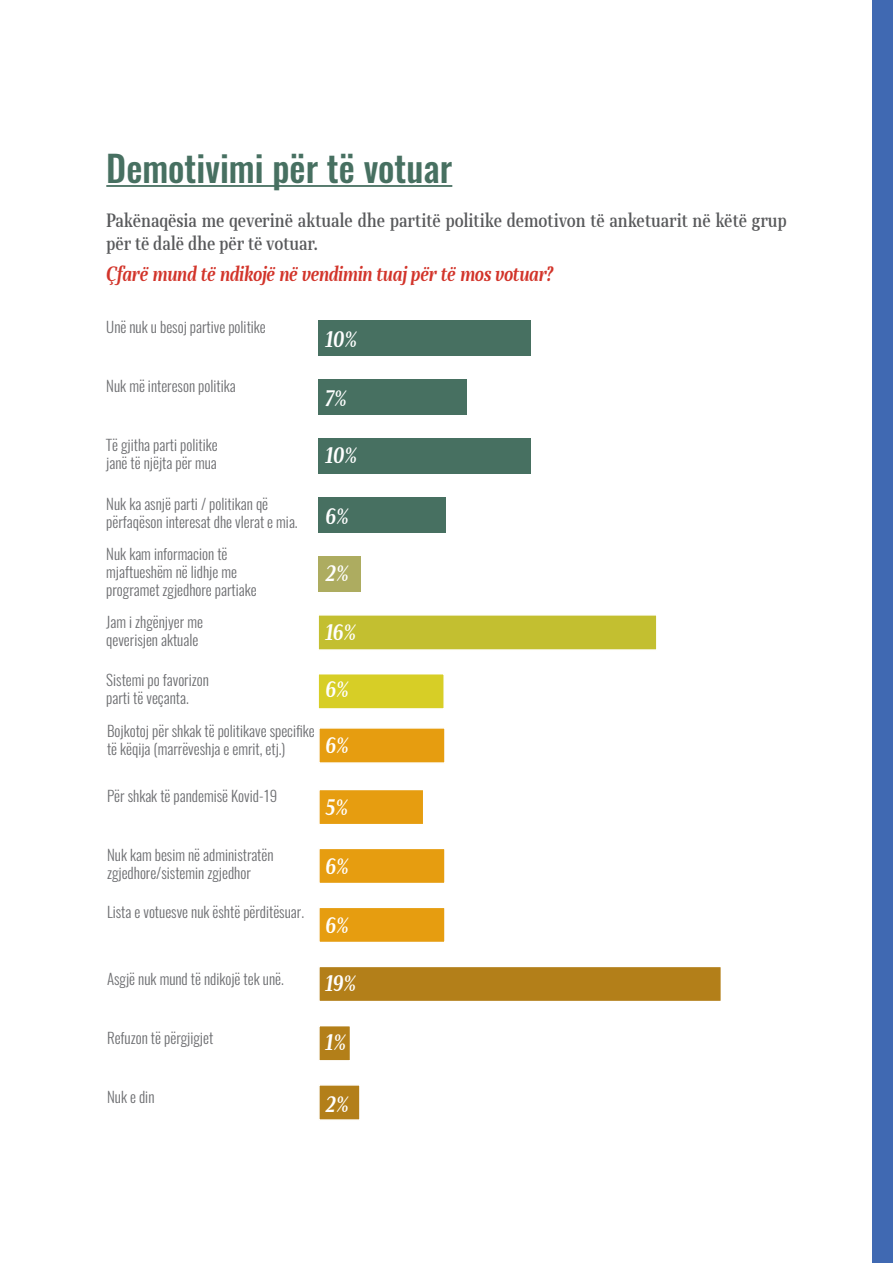
<style>
.page{position:relative;width:893px;height:1263px;background:#fff}
.page>*{position:absolute;margin:0;border:0;box-sizing:border-box;transform-origin:0 0}
.t1{font:500 36px "Oswald";color:#477061}
.t2{font:700 21px "Skola Serif Cn It";letter-spacing:-.01em;color:#fff}
.t3{font:700 19.5px "Skola Serif Cn It";letter-spacing:-.01em;color:#d2342a}
.t4{font:500 18px/22.5px "Skola Serif Cn";color:#58595b}
.t5{font:300 15px/18px "Oswald";color:#6d6e71}
</style>
<div class="page">
<hr style="left:106px;top:185px;width:346px;height:2px;background:#477061">
<div style="left:318px;top:320px;width:213px;height:36px;background:#477061"></div>
<div style="left:318px;top:379px;width:149px;height:35px;background:#477061"></div>
<div style="left:318px;top:438px;width:213px;height:35px;background:#477061"></div>
<div style="left:318px;top:497px;width:128px;height:35px;background:#477061"></div>
<div style="left:317px;top:614px;width:341px;height:37px;background:#c3bf30;border:2px solid #fff"></div>
<div style="left:318px;top:557px;width:43px;height:35px;background:#adac60"></div>
<div style="left:317px;top:673px;width:128px;height:37px;background:#d7ce26;border:2px solid #fff"></div>
<div style="left:318px;top:789px;width:106px;height:36px;background:#e69d10;border:2px solid #fff"></div>
<div style="left:318px;top:848px;width:128px;height:36px;background:#e69d10;border:2px solid #fff"></div>
<div style="left:318px;top:906px;width:128px;height:37px;background:#e69d10;border:2px solid #fff"></div>
<div style="left:318px;top:727px;width:128px;height:37px;background:#e69d10;border:2px solid #fff"></div>
<div style="left:318px;top:966px;width:404px;height:36px;background:#b37f19;border:2px solid #fff"></div>
<div style="left:318px;top:1025px;width:33px;height:36px;background:#b37f19;border:2px solid #fff"></div>
<div style="left:318px;top:1084px;width:43px;height:37px;background:#b37f19;border:2px solid #fff"></div>
<div style="left:873px;top:0;width:20px;height:1263px;background:#4069b2"></div>
<h1 class="t1" style="left:106px;top:150px;width:347px">Demotivimi për të votuar</h1>
<p class="t4" style="left:106px;top:209px;width:682px">Pakënaqësia me qeverinë aktuale dhe partitë politike demotivon të anketuarit në këtë grup për të dalë dhe për të votuar.</p>
<h3 class="t3" style="left:106px;top:263px;width:448px">Çfarë mund të ndikojë në vendimin tuaj për të mos votuar?</h3>
<p class="t5" style="left:106px;top:316px;width:161px">Unë nuk u besoj partive politike</p>
<h2 class="t2" style="left:325px;top:327px;width:34px">10%</h2>
<p class="t5" style="left:106px;top:375px;width:131px">Nuk më intereson politika</p>
<h2 class="t2" style="left:325px;top:386px;width:23px">7%</h2>
<p class="t5" style="left:106px;top:434px;width:113px">Të gjitha parti politike janë të njëjta për mua</p>
<p class="t5" style="left:106px;top:493px;width:193px">Nuk ka asnjë parti / politikan që përfaqëson interesat dhe vlerat e mia.</p>
<p class="t5" style="left:106px;top:543px;width:152px">Nuk kam informacion të mjaftueshëm në lidhje me programet zgjedhore partiake</p>
<p class="t5" style="left:106px;top:611px;width:98px">Jam i zhgënjyer me qeverisjen aktuale</p>
<p class="t5" style="left:106px;top:670px;width:104px">Sistemi po favorizon parti të veçanta.</p>
<p class="t5" style="left:107px;top:720px;width:209px">Bojkotoj për shkak të politikave specifike të këqija (marrëveshja e emrit, etj.)</p>
<h2 class="t2" style="left:325px;top:443px;width:34px">10%</h2>
<h2 class="t2" style="left:325px;top:504px;width:25px">6%</h2>
<h2 class="t2" style="left:325px;top:560px;width:25px">2%</h2>
<h2 class="t2" style="left:325px;top:620px;width:33px">16%</h2>
<h2 class="t2" style="left:325px;top:677px;width:25px">6%</h2>
<h2 class="t2" style="left:325px;top:732px;width:25px">6%</h2>
<p class="t5" style="left:107px;top:785px;width:172px">Për shkak të pandemisë Kovid-19</p>
<h2 class="t2" style="left:325px;top:795px;width:25px">5%</h2>
<p class="t5" style="left:107px;top:844px;width:168px">Nuk kam besim në administratën zgjedhore/sistemin zgjedhor</p>
<p class="t5" style="left:107px;top:901px;width:199px">Lista e votuesve nuk është përditësuar.</p>
<h2 class="t2" style="left:325px;top:854px;width:25px">6%</h2>
<h2 class="t2" style="left:325px;top:912px;width:25px">6%</h2>
<p class="t5" style="left:107px;top:968px;width:178px">Asgjë nuk mund të ndikojë tek unë.</p>
<h2 class="t2" style="left:325px;top:971px;width:33px">19%</h2>
<p class="t5" style="left:107px;top:1027px;width:108px">Refuzon të përgjigjet</p>
<p class="t5" style="left:107px;top:1086px;width:49px">Nuk e din</p>
<h2 class="t2" style="left:325px;top:1030px;width:23px">1%</h2>
<h2 class="t2" style="left:325px;top:1092px;width:25px">2%</h2>
</div>
